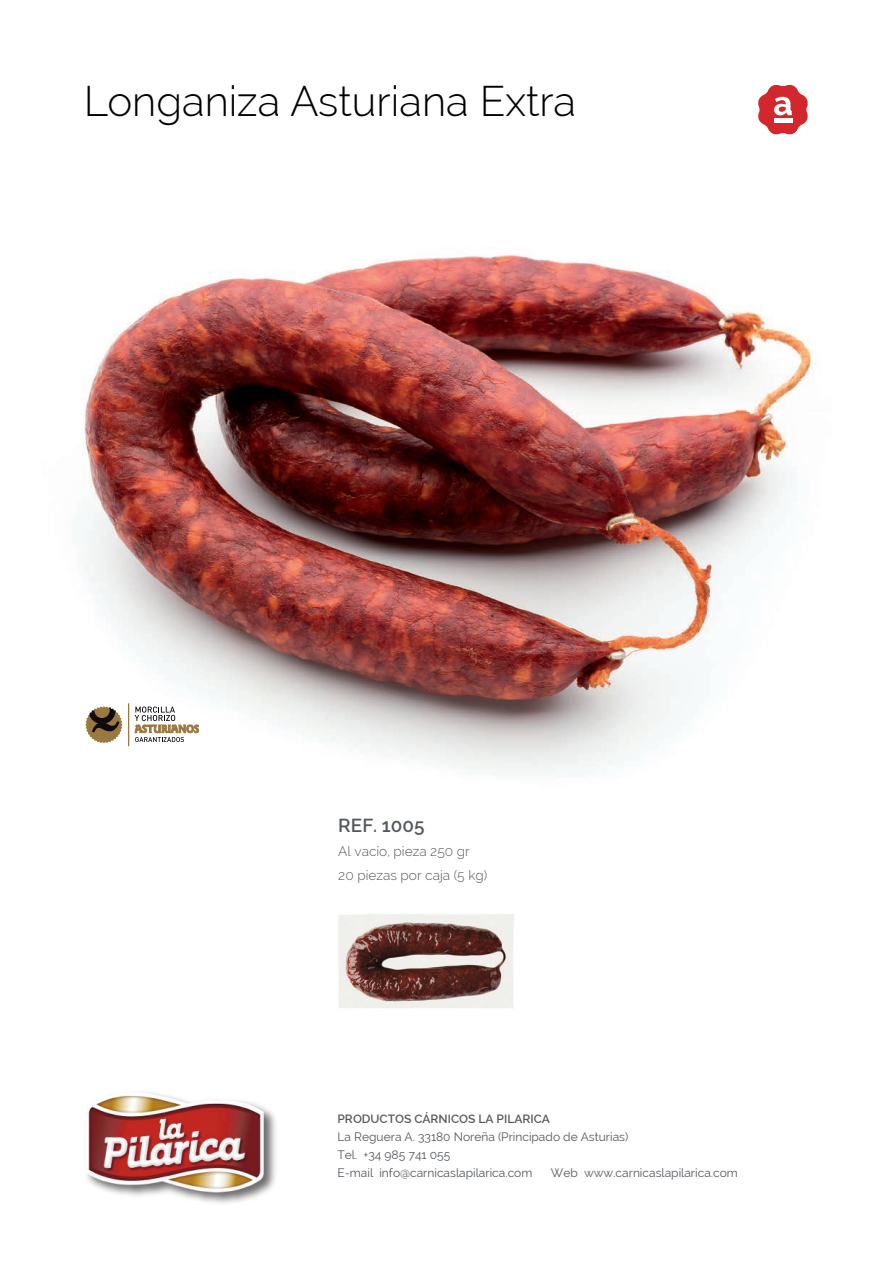
<style>
.page{position:relative;width:893px;height:1263px;background:#fff}
.page>*{position:absolute;margin:0;border:0;box-sizing:border-box;transform-origin:0 0}
.t1{font:300 42px "Raleway";color:#000}
.t2{font:600 18.9px "Raleway";color:#54585d}
.t3{font:300 13.65px/23.5px "Raleway";color:#54585d}
.t4{font:12px/18px "Raleway";color:#54585d}
.t5{font:600 12px "Raleway";color:#54585d}
</style>
<div class="page">
<img style="left:83px;top:254px;width:733px;height:518px">
<svg style="left:85px;top:706px;width:37px;height:37px"></svg>
<hr style="left:128px;top:703px;width:1px;height:43px;background:#9a7840">
<svg style="left:135px;top:706px;width:64px;height:36px"></svg>
<img style="left:338px;top:914px;width:176px;height:94px">
<svg style="left:758px;top:85px;width:50px;height:50px"></svg>
<div style="left:774px;top:118px;width:18px;height:5px;background:#fff"></div>
<img style="left:84px;top:1091px;width:192px;height:105px">
<h1 class="t1" style="left:84px;top:76px;width:494px">Longaniza Asturiana Extra</h1>
<h2 class="t2" style="left:338px;top:815px;width:88px">REF. 1005</h2>
<p class="t3" style="left:338px;top:839px;width:151px">Al vacío, pieza 250 gr<br>20 piezas por caja (5 kg)</p>
<p class="t5" style="left:338px;top:1112px;width:214px">PRODUCTOS CÁRNICOS LA PILARICA</p>
<p class="t4" style="left:338px;top:1128px;width:292px">La Reguera A. 33180 Noreña (Principado de Asturias)<br>Tel. +34 985 741 055<br>E-mail info@carnicaslapilarica.com</p>
<p class="t4" style="left:551px;top:1164px;width:189px">Web www.carnicaslapilarica.com</p>
</div>
